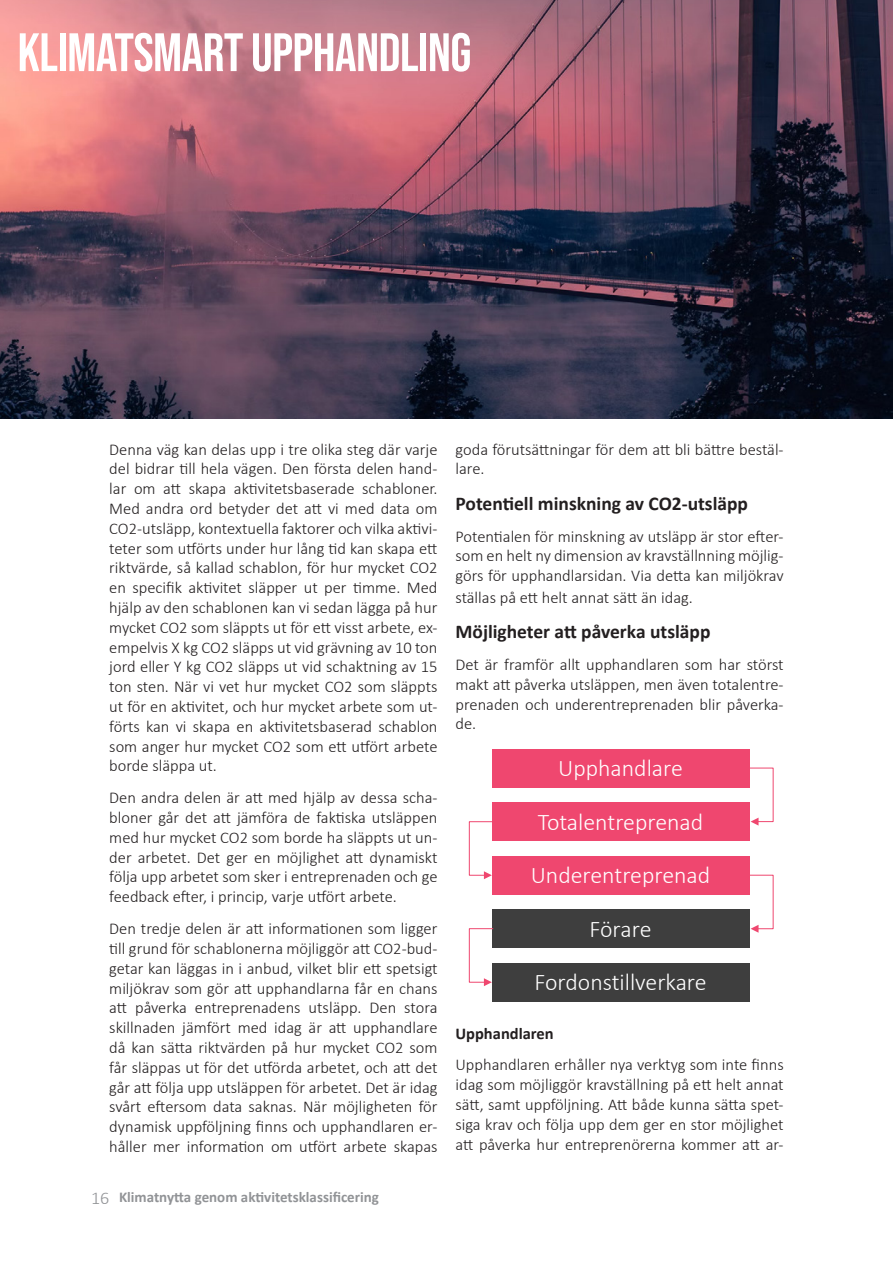
<style>
.page{position:relative;width:893px;height:1263px;background:#fff}
.page>*{position:absolute;margin:0;border:0;box-sizing:border-box;transform-origin:0 0}
.t1{font:54px "Bebas Neue";letter-spacing:-.01em;color:#fff}
.t2{font:300 23.85px "Calibri";color:#fff}
.t3{font:700 19.5px "Calibri";color:#231f20}
.t4{font:300 16.5px/19.8px "Calibri";color:#231f20;text-align:justify}
.t5{font:700 16.5px "Calibri";color:#231f20}
.t6{font:700 15px "Calibri";color:#919396}
.s1{font-weight:300;font-size:18px}
</style>
<div class="page">
<img style="left:0;top:0;width:893px;height:419px">
<div style="left:492px;top:749px;width:257px;height:38px;background:#ef476f"></div>
<div style="left:492px;top:802px;width:257px;height:39px;background:#ef476f"></div>
<div style="left:492px;top:856px;width:257px;height:38px;background:#ef476f"></div>
<div style="left:492px;top:909px;width:257px;height:39px;background:#3e3e3e"></div>
<div style="left:492px;top:963px;width:257px;height:38px;background:#3e3e3e"></div>
<svg style="left:748px;top:767px;width:26px;height:58px"></svg>
<svg style="left:468px;top:821px;width:24px;height:58px"></svg>
<svg style="left:748px;top:874px;width:26px;height:59px"></svg>
<svg style="left:468px;top:928px;width:26px;height:58px"></svg>
<p class="t1" style="left:18px;top:22px;width:455px">KLIMATSMART UPPHANDLING</p>
<p class="t4" style="left:109px;top:439px;width:330px">Denna väg kan delas upp i tre olika steg där varje del bidrar till hela vägen. Den första delen hand&shy;lar om att skapa aktivitetsbaserade schabloner.<br>Med andra ord betyder det att vi med data om CO2-utsläpp, kontextuella faktorer och vilka aktivi&shy;teter som utförts under hur lång tid kan skapa ett riktvärde, så kallad schablon, för hur mycket CO2 en specifik aktivitet släpper ut per timme. Med hjälp av den schablonen kan vi sedan lägga på hur mycket CO2 som släppts ut för ett visst arbete, ex&shy;empelvis X kg CO2 släpps ut vid grävning av 10 ton jord eller Y kg CO2 släpps ut vid schaktning av 15 ton sten. När vi vet hur mycket CO2 som släppts ut för en aktivitet, och hur mycket arbete som ut&shy;förts kan vi skapa en aktivitetsbaserad schablon som anger hur mycket CO2 som ett utfört arbete borde släppa ut.</p>
<p class="t4" style="left:109px;top:788px;width:330px">Den andra delen är att med hjälp av dessa scha&shy;bloner går det att jämföra de faktiska utsläppen med hur mycket CO2 som borde ha släppts ut un&shy;der arbetet. Det ger en möjlighet att dynamiskt följa upp arbetet som sker i entreprenaden och ge feedback efter, i princip, varje utfört arbete.</p>
<p class="t4" style="left:109px;top:918px;width:330px">Den tredje delen är att informationen som ligger till grund för schablonerna möjliggör att CO2-bud&shy;getar kan läggas in i anbud, vilket blir ett spetsigt miljökrav som gör att upphandlarna får en chans att påverka entreprenadens utsläpp. Den stora skillnaden jämfört med idag är att upphandlare då kan sätta riktvärden på hur mycket CO2 som får släppas ut för det utförda arbetet, och att det går att följa upp utsläppen för arbetet. Det är idag svårt eftersom data saknas. När möjligheten för dynamisk uppföljning finns och upphandlaren er&shy;håller mer information om utfört arbete skapas</p>
<p class="t6" style="left:91px;top:1186px;width:289px"><span class="s1">16</span> Klimatnytta genom aktivitetsklassificering</p>
<p class="t4" style="left:455px;top:439px;width:330px">goda förutsättningar för dem att bli bättre bestäl&shy;lare.</p>
<p class="t3" style="left:455px;top:490px;width:294px">Potentiell minskning av CO2-utsläpp</p>
<p class="t4" style="left:455px;top:526px;width:330px">Potentialen för minskning av utsläpp är stor efter&shy;som en helt ny dimension av kravställnning möjlig&shy;görs för upphandlarsidan. Via detta kan miljökrav</p>
<p class="t4" style="left:455px;top:587px;width:239px">ställas på ett helt annat sätt än idag.</p>
<p class="t3" style="left:455px;top:618px;width:256px">Möjligheter att påverka utsläpp</p>
<p class="t4" style="left:455px;top:654px;width:330px">Det är framför allt upphandlaren som har störst makt att påverka utsläppen, men även totalentre&shy;prenaden och underentreprenaden blir påverka&shy;de.</p>
<p class="t2" style="left:558px;top:753px;width:126px">Upphandlare</p>
<p class="t2" style="left:538px;top:807px;width:167px">Totalentreprenad</p>
<p class="t2" style="left:531px;top:860px;width:181px">Underentreprenad</p>
<p class="t2" style="left:590px;top:914px;width:63px">Förare</p>
<p class="t2" style="left:534px;top:967px;width:174px">Fordonstillverkare</p>
<p class="t5" style="left:455px;top:1021px;width:100px">Upphandlaren</p>
<p class="t4" style="left:455px;top:1055px;width:330px">Upphandlaren erhåller nya verktyg som inte finns idag som möjliggör kravställning på ett helt annat sätt, samt uppföljning. Att både kunna sätta spet&shy;siga krav och följa upp dem ger en stor möjlighet att påverka hur entreprenörerna kommer att ar-</p>
</div>
